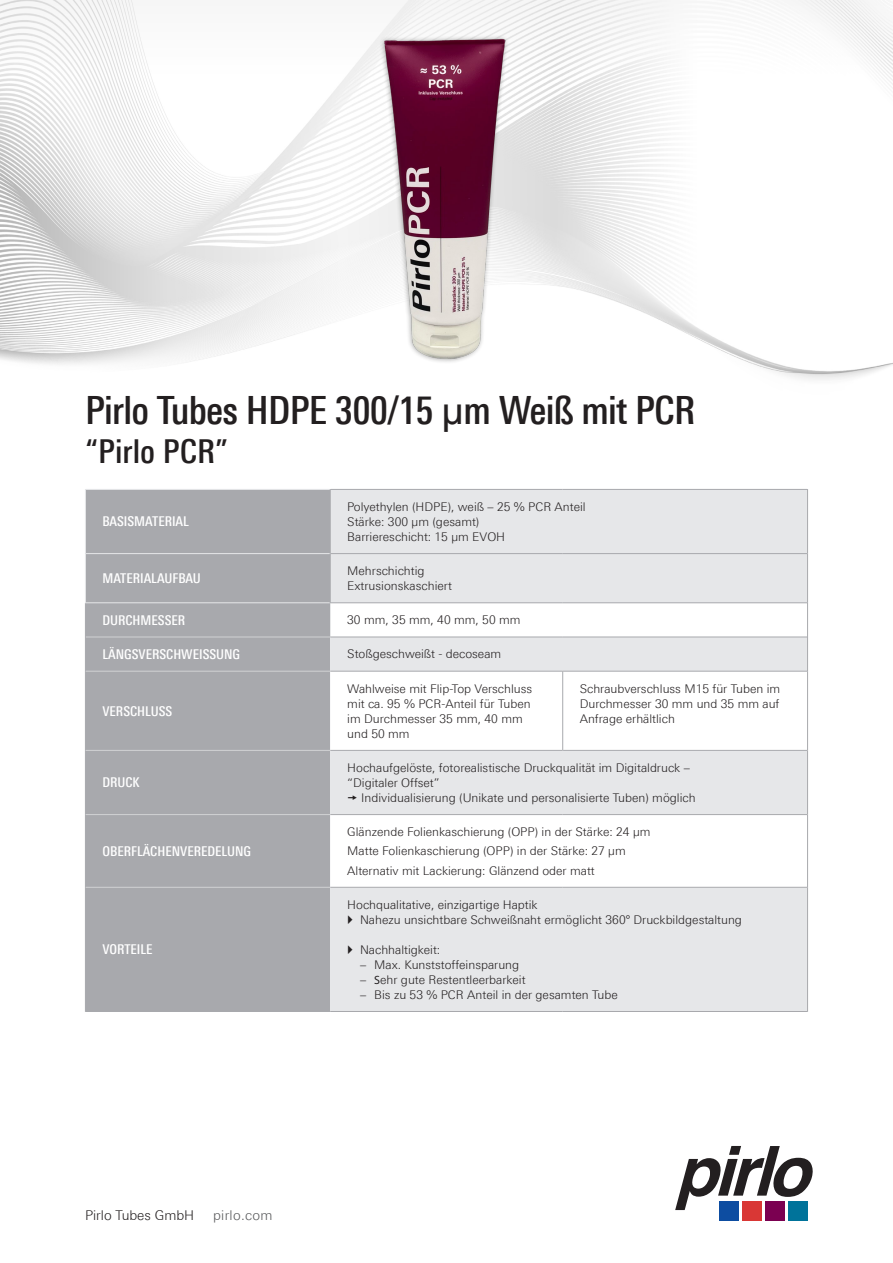
<style>
.page{position:relative;width:893px;height:1263px;background:#fff}
.page>*{position:absolute;margin:0;border:0;box-sizing:border-box;transform-origin:0 0}
.t1{font:500 39px "Linotype Univers 520 Cn";letter-spacing:-.02em;color:#231f20}
.t2{font:500 33px "Linotype Univers 520 Cn";color:#231f20}
.t3{font:500 13.5px "Linotype Univers 520 Cn";color:#fff}
.t4{font:300 13.5px "Linotype Univers 330";color:#231f20}
.t5{font:300 13.5px "Linotype Univers 330";letter-spacing:.02em;color:#57585a}
.t6{font:300 12px/15px "Linotype Univers 330";color:#231f20}
.s1{font-family:"Myriad Pro";font-weight:400}
</style>
<div class="page">
<div style="left:86px;top:490px;width:244px;height:521px;background:#a8a9ad"></div>
<svg style="left:330px;top:490px;width:477px;height:521px;background:#e8e9eb"></svg>
<svg style="left:330px;top:672px;width:477px;height:215px"></svg>
<hr style="left:330px;top:814px;width:233px;height:1px;background:#a8a9ad">
<hr style="left:563px;top:814px;width:244px;height:1px;background:#a8a9ad">
<hr style="left:330px;top:887px;width:233px;height:1px;background:#a8a9ad">
<hr style="left:563px;top:887px;width:244px;height:1px;background:#a8a9ad">
<hr style="left:330px;top:637px;width:233px;height:1px;background:#a8a9ad">
<hr style="left:563px;top:637px;width:244px;height:1px;background:#a8a9ad">
<hr style="left:330px;top:671px;width:232px;height:1px;background:#a8a9ad">
<hr style="left:563px;top:671px;width:244px;height:1px;background:#a8a9ad">
<hr style="left:562px;top:671px;width:1px;height:80px;background:#a8a9ad">
<hr style="left:330px;top:750px;width:232px;height:1px;background:#a8a9ad">
<hr style="left:563px;top:750px;width:244px;height:1px;background:#a8a9ad">
<hr style="left:85px;top:603px;width:1px;height:34px;background:#a8a9ad">
<hr style="left:807px;top:603px;width:1px;height:34px;background:#a8a9ad">
<hr style="left:85px;top:637px;width:1px;height:34px;background:#a8a9ad">
<hr style="left:807px;top:637px;width:1px;height:34px;background:#a8a9ad">
<hr style="left:85px;top:671px;width:1px;height:79px;background:#a8a9ad">
<hr style="left:807px;top:671px;width:1px;height:79px;background:#a8a9ad">
<hr style="left:85px;top:750px;width:1px;height:64px;background:#a8a9ad">
<hr style="left:807px;top:750px;width:1px;height:64px;background:#a8a9ad">
<hr style="left:85px;top:814px;width:1px;height:73px;background:#a8a9ad">
<hr style="left:807px;top:814px;width:1px;height:73px;background:#a8a9ad">
<hr style="left:85px;top:887px;width:1px;height:125px;background:#a8a9ad">
<hr style="left:807px;top:887px;width:1px;height:125px;background:#a8a9ad">
<hr style="left:86px;top:1011px;width:244px;height:1px;background:#a8a9ad">
<hr style="left:330px;top:1011px;width:233px;height:1px;background:#a8a9ad">
<hr style="left:563px;top:1011px;width:244px;height:1px;background:#a8a9ad">
<hr style="left:86px;top:637px;width:244px;height:1px;background:#d1d2d4">
<hr style="left:86px;top:671px;width:244px;height:1px;background:#d1d2d4">
<hr style="left:86px;top:750px;width:244px;height:1px;background:#d1d2d4">
<hr style="left:86px;top:814px;width:244px;height:1px;background:#d1d2d4">
<hr style="left:86px;top:887px;width:244px;height:1px;background:#d1d2d4">
<hr style="left:86px;top:489px;width:244px;height:1px;background:#e6e7e9">
<hr style="left:85px;top:489px;width:1px;height:65px;background:#e6e7e9">
<hr style="left:86px;top:553px;width:244px;height:1px;background:#e6e7e9">
<hr style="left:85px;top:554px;width:1px;height:49px;background:#e6e7e9">
<hr style="left:86px;top:602px;width:244px;height:1px;background:#e6e7e9">
<hr style="left:331px;top:489px;width:232px;height:1px;background:#a8a9ad">
<hr style="left:330px;top:489px;width:1px;height:65px;background:#a8a9ad">
<hr style="left:563px;top:489px;width:244px;height:1px;background:#a8a9ad">
<hr style="left:807px;top:489px;width:1px;height:65px;background:#a8a9ad">
<hr style="left:331px;top:553px;width:232px;height:1px;background:#a8a9ad">
<hr style="left:330px;top:554px;width:1px;height:49px;background:#a8a9ad">
<hr style="left:563px;top:553px;width:244px;height:1px;background:#a8a9ad">
<hr style="left:807px;top:554px;width:1px;height:49px;background:#a8a9ad">
<hr style="left:331px;top:602px;width:232px;height:1px;background:#a8a9ad">
<hr style="left:563px;top:602px;width:244px;height:1px;background:#a8a9ad">
<svg style="left:675px;top:1146px;width:138px;height:64px"></svg>
<div style="left:788px;top:1201px;width:20px;height:19px;background:#00739a"></div>
<div style="left:719px;top:1201px;width:19px;height:19px;background:#0d4da1"></div>
<div style="left:742px;top:1201px;width:20px;height:19px;background:#d93735"></div>
<div style="left:765px;top:1201px;width:20px;height:19px;background:#7b0051"></div>
<img style="left:0;top:0;width:893px;height:380px">
<img style="left:124px;top:0;width:642px;height:380px">
<svg style="left:348px;top:795px;width:9px;height:5px"></svg>
<svg style="left:348px;top:915px;width:5px;height:9px"></svg>
<svg style="left:348px;top:945px;width:5px;height:9px"></svg>
<p class="t1" style="left:85px;top:387px;width:612px">Pirlo Tubes HDPE 300/15 µm Weiß mit PCR</p>
<p class="t2" style="left:85px;top:432px;width:145px">“Pirlo PCR”</p>
<p class="t3" style="left:102px;top:514px;width:88px">BASISMATERIAL</p>
<p class="t3" style="left:102px;top:570px;width:100px">MATERIALAUFBAU</p>
<p class="t6" style="left:347px;top:499px;width:240px">Polyethylen (HDPE), weiß – 25 % PCR Anteil</p>
<p class="t6" style="left:347px;top:514px;width:134px">Stärke: 300 µm (gesamt)</p>
<p class="t6" style="left:347px;top:529px;width:159px">Barriereschicht: 15 µm EVOH</p>
<p class="t6" style="left:347px;top:563px;width:79px">Mehrschichtig</p>
<p class="t6" style="left:347px;top:578px;width:106px">Extrusionskaschiert</p>
<p class="t3" style="left:102px;top:612px;width:84px">DURCHMESSER</p>
<p class="t6" style="left:347px;top:612px;width:175px">30 mm, 35 mm, 40 mm, 50 mm</p>
<p class="t3" style="left:102px;top:646px;width:139px">LÄNGSVERSCHWEISSUNG</p>
<p class="t6" style="left:347px;top:646px;width:156px">Stoßgeschweißt - decoseam</p>
<p class="t3" style="left:102px;top:703px;width:71px">VERSCHLUSS</p>
<p class="t3" style="left:102px;top:775px;width:39px">DRUCK</p>
<p class="t3" style="left:102px;top:843px;width:150px">OBERFLÄCHENVEREDELUNG</p>
<p class="t3" style="left:102px;top:941px;width:52px">VORTEILE</p>
<p class="t6" style="left:347px;top:681px;width:186px">Wahlweise mit Flip-Top Verschluss mit ca. 95 % PCR-Anteil für Tuben im Durchmesser 35 mm, 40 mm und 50 mm</p>
<p class="t6" style="left:580px;top:681px;width:202px;text-align:justify">Schraubverschluss M15 für Tuben im Durchmesser 30 mm und 35 mm auf Anfrage erhältlich</p>
<p class="t6" style="left:347px;top:760px;width:344px">Hochaufgelöste, fotorealistische Druckqualität im Digitaldruck –</p>
<p class="t6" style="left:347px;top:775px;width:94px">“Digitaler Offset”</p>
<p class="t6" style="left:361px;top:790px;width:336px">Individualisierung (Unikate und personalisierte Tuben) möglich</p>
<p class="t6" style="left:347px;top:824px;width:305px">Glänzende Folienkaschierung (OPP) in der Stärke: 24 µm</p>
<p class="t6" style="left:347px;top:843px;width:280px">Matte Folienkaschierung (OPP) in der Stärke: 27 µm</p>
<p class="t6" style="left:347px;top:863px;width:249px">Alternativ mit Lackierung: Glänzend oder matt</p>
<p class="t6" style="left:347px;top:897px;width:192px">Hochqualitative, einzigartige Haptik</p>
<p class="t6" style="left:360px;top:912px;width:383px">Nahezu unsichtbare Schweißnaht ermöglicht 360° Druckbildgestaltung</p>
<p class="t6" style="left:360px;top:942px;width:82px">Nachhaltigkeit:</p>
<p class="t6" style="left:360px;top:957px;width:161px">– Max. Kunststoffeinsparung</p>
<p class="t6" style="left:360px;top:972px;width:167px">– <span class="s1">S</span>ehr gute Restentleerbarkeit</p>
<p class="t6" style="left:360px;top:987px;width:259px">– Bis zu 53 % PCR Anteil in der gesamten Tube</p>
<p class="t4" style="left:85px;top:1208px;width:111px">Pirlo Tubes GmbH</p>
<p class="t5" style="left:213px;top:1208px;width:61px">pirlo.com</p>
</div>
